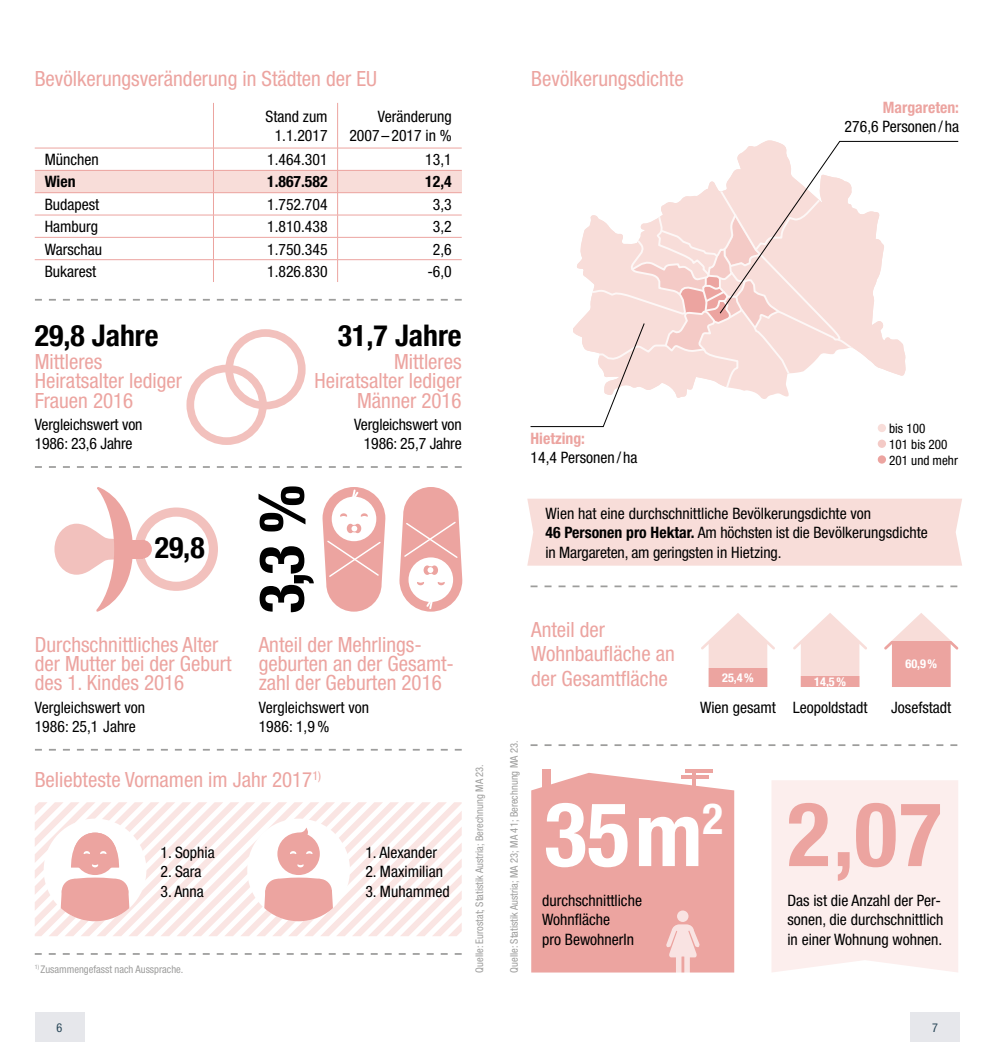
<style>
.page{position:relative;width:993px;height:1042px;background:#fff}
.page>*{position:absolute;margin:0;border:0;box-sizing:border-box;transform-origin:0 0}
.t1{font:700 condensed 89.25px "Helvetica Neue LT Std";color:#fff}
.t2{font:700 condensed 89.25px "Helvetica Neue LT Std";color:#eca4a0}
.t3{font:700 condensed 62.3px "Helvetica Neue";color:#000}
.t4{font:700 condensed 29.75px "Helvetica Neue";color:#000}
.t5{font:condensed 21px/19.2px "Helvetica Neue";color:#eca4a0}
.t6{font:condensed 15.75px/19.2px "Helvetica Neue";color:#000}
.t7{font:700 condensed 15.75px "Helvetica Neue LT Std";color:#000}
.t8{font:condensed 13.12px/15.8px "Helvetica Neue";color:#000}
.t9{font:700 condensed 12.25px "Helvetica Neue";color:#fff}
.t10{font:condensed 12.25px "Helvetica Neue";color:#294758}
.t11{font:condensed 10.5px "Helvetica Neue";color:#9d9d9c}
.s1{font-family:"Helvetica Neue LT Std";font-weight:700;color:#eca4a0}
.s2{font-family:"Helvetica Neue LT Std";font-weight:700}
</style>
<div class="page">
<div style="left:35px;top:1012px;width:49px;height:30px;background:#e6e7eb"></div>
<div style="left:910px;top:1012px;width:49px;height:30px;background:#e6e7eb"></div>
<svg style="left:767px;top:140px;width:138px;height:236px;fill:#f8ddd9"></svg>
<div style="left:527px;top:499px;width:434px;height:67px;background:#f8ddd9"></div>
<hr style="left:685px;top:769px;width:27px;height:4px;background:#eca4a0">
<div style="left:542px;top:769px;width:9px;height:28px;background:#eca4a0"></div>
<svg style="left:530px;top:585px;width:427px;height:2px"></svg>
<svg style="left:530px;top:744px;width:427px;height:2px"></svg>
<div style="left:772px;top:780px;width:185px;height:192px;background:#fceeed"></div>
<svg style="left:793px;top:613px;width:73px;height:64px"></svg>
<div style="left:795px;top:677px;width:69px;height:10px;background:#eca4a0"></div>
<svg style="left:701px;top:613px;width:73px;height:55px"></svg>
<div style="left:703px;top:668px;width:69px;height:19px;background:#eca4a0"></div>
<svg style="left:890px;top:613px;width:62px;height:29px"></svg>
<svg style="left:884px;top:642px;width:74px;height:45px;fill:#eca4a0"></svg>
<svg style="left:531px;top:773px;width:203px;height:200px;background:#eda9a5"></svg>
<svg style="left:728px;top:141px;width:230px;height:173px"></svg>
<svg style="left:530px;top:181px;width:247px;height:246px"></svg>
<div style="left:35px;top:170px;width:426px;height:23px;background:#f8ddd9"></div>
<hr style="left:35px;top:148px;width:178px;height:1px;background:#eca4a0">
<hr style="left:35px;top:170px;width:178px;height:1px;background:#eca4a0">
<hr style="left:35px;top:259px;width:178px;height:1px;background:#eca4a0">
<hr style="left:213px;top:103px;width:1px;height:45px;background:#eca4a0">
<hr style="left:337px;top:103px;width:1px;height:45px;background:#eca4a0">
<hr style="left:213px;top:148px;width:124px;height:1px;background:#eca4a0">
<hr style="left:337px;top:148px;width:124px;height:1px;background:#eca4a0">
<hr style="left:213px;top:170px;width:124px;height:1px;background:#eca4a0">
<hr style="left:337px;top:170px;width:124px;height:1px;background:#eca4a0">
<hr style="left:213px;top:259px;width:124px;height:1px;background:#eca4a0">
<hr style="left:337px;top:259px;width:124px;height:1px;background:#eca4a0">
<hr style="left:35px;top:192px;width:178px;height:1px;background:#eca4a0">
<hr style="left:35px;top:215px;width:178px;height:1px;background:#eca4a0">
<svg style="left:213px;top:148px;width:1px;height:134px"></svg>
<svg style="left:337px;top:148px;width:1px;height:134px"></svg>
<hr style="left:213px;top:192px;width:124px;height:1px;background:#eca4a0">
<hr style="left:337px;top:192px;width:124px;height:1px;background:#eca4a0">
<hr style="left:213px;top:215px;width:124px;height:1px;background:#eca4a0">
<hr style="left:337px;top:215px;width:124px;height:1px;background:#eca4a0">
<hr style="left:35px;top:237px;width:178px;height:1px;background:#eca4a0">
<hr style="left:213px;top:237px;width:124px;height:1px;background:#eca4a0">
<hr style="left:337px;top:237px;width:124px;height:1px;background:#eca4a0">
<svg style="left:35px;top:749px;width:426px;height:1px"></svg>
<svg style="left:35px;top:466px;width:426px;height:2px"></svg>
<div style="left:186px;top:365px;width:81px;height:80px;border:8px solid #f2c1bd;border-radius:50%"></div>
<div style="left:134px;top:507px;width:84px;height:84px;background:#f2c1bd;border-radius:50%"></div>
<div style="left:144px;top:517px;width:65px;height:65px;background:#fff;border-radius:50%"></div>
<svg style="left:54px;top:487px;width:79px;height:125px"></svg>
<div style="left:126px;top:540px;width:16px;height:18px;background:#eca4a0"></div>
<div style="left:133px;top:540px;width:19px;height:18px;background:#eca4a0;border-radius:50%"></div>
<svg style="left:322px;top:487px;width:63px;height:124px"></svg>
<svg style="left:399px;top:487px;width:63px;height:124px"></svg>
<svg style="left:35px;top:802px;width:426px;height:134px"></svg>
<svg style="left:35px;top:953px;width:426px;height:2px"></svg>
<svg style="left:35px;top:299px;width:426px;height:2px"></svg>
<div style="left:225px;top:329px;width:80px;height:80px;border:8px solid #f2c1bd;border-radius:50%"></div>
<div style="left:877px;top:424px;width:8px;height:8px;background:#f8ddd9;border-radius:50%"></div>
<div style="left:877px;top:440px;width:8px;height:8px;background:#f4cac6;border-radius:50%"></div>
<div style="left:877px;top:455px;width:8px;height:9px;background:#eca4a0;border-radius:50%"></div>
<h3 class="t5" style="left:35px;top:69px;width:344px">Bevölkerungsveränderung in Städten der EU</h3>
<p class="t6" style="left:265px;top:107px;width:64px">Stand zum</p>
<p class="t6" style="left:378px;top:107px;width:75px">Veränderung</p>
<p class="t6" style="left:274px;top:126px;width:54px">1.1.2017</p>
<p class="t6" style="left:349px;top:126px;width:104px">2007 – 2017 in %</p>
<p class="t6" style="left:45px;top:150px;width:55px">München</p>
<p class="t6" style="left:267px;top:150px;width:62px">1.464.301</p>
<p class="t6" style="left:425px;top:150px;width:28px">13,1</p>
<p class="t7" style="left:45px;top:172px;width:32px">Wien</p>
<p class="t7" style="left:267px;top:172px;width:62px">1.867.582</p>
<p class="t7" style="left:425px;top:172px;width:28px">12,4</p>
<p class="t6" style="left:45px;top:195px;width:56px">Budapest</p>
<p class="t6" style="left:267px;top:195px;width:62px">1.752.704</p>
<p class="t6" style="left:433px;top:195px;width:20px">3,3</p>
<p class="t6" style="left:45px;top:217px;width:55px">Hamburg</p>
<p class="t6" style="left:267px;top:217px;width:62px">1.810.438</p>
<p class="t6" style="left:433px;top:217px;width:20px">3,2</p>
<p class="t6" style="left:45px;top:239px;width:59px">Warschau</p>
<p class="t6" style="left:267px;top:239px;width:62px">1.750.345</p>
<p class="t6" style="left:433px;top:239px;width:20px">2,6</p>
<p class="t6" style="left:45px;top:262px;width:53px">Bukarest</p>
<p class="t6" style="left:267px;top:262px;width:62px">1.826.830</p>
<p class="t6" style="left:427px;top:262px;width:26px">-6,0</p>
<p class="t4" style="left:35px;top:311px;width:125px">29,8 Jahre</p>
<p class="t5" style="left:35px;top:352px;width:149px">Mittleres<br>Heiratsalter lediger<br>Frauen 2016</p>
<p class="t6" style="left:35px;top:415px;width:109px">Vergleichswert von<br>1986: 23,6 Jahre</p>
<p class="t4" style="left:338px;top:311px;width:125px">31,7 Jahre</p>
<p class="t5" style="left:314px;top:352px;width:149px;text-align:right">Mittleres<br>Heiratsalter lediger<br>Männer 2016</p>
<p class="t6" style="left:354px;top:415px;width:109px;text-align:right">Vergleichswert von<br>1986: 25,7 Jahre</p>
<p class="t4" style="left:155px;top:523px;width:51px">29,8</p>
<p class="t3" style="left:230px;top:613px;width:130px;rotate:-90deg">3,3 %</p>
<p class="t5" style="left:35px;top:635px;width:198px">Durchschnittliches Alter der Mutter bei der Geburt des 1. Kindes 2016</p>
<p class="t6" style="left:35px;top:697px;width:112px">Vergleichswert von<br>1986: 25,1 Jahre</p>
<p class="t5" style="left:259px;top:635px;width:197px">Anteil der Mehrlings&shy;geburten an der Gesamt&shy;zahl der Geburten 2016</p>
<p class="t6" style="left:259px;top:697px;width:112px">Vergleichswert von<br>1986: 1,9 %</p>
<h3 class="t5" style="left:35px;top:769px;width:288px">Beliebteste Vornamen im Jahr 2017<sup>1)</sup></h3>
<p class="t6" style="left:160px;top:843px;width:56px">1. Sophia</p>
<p class="t6" style="left:365px;top:843px;width:73px">1. Alexander</p>
<p class="t6" style="left:160px;top:862px;width:43px">2. Sara</p>
<p class="t6" style="left:365px;top:862px;width:79px">2. Maximilian</p>
<p class="t6" style="left:160px;top:881px;width:45px">3. Anna</p>
<p class="t6" style="left:365px;top:881px;width:86px">3. Muhammed</p>
<p class="t11" style="left:35px;top:962px;width:150px"><sup>1)</sup> Zusammengefasst nach Aussprache.</p>
<p class="t11" style="left:473px;top:972px;width:210px;rotate:-90deg">Quelle: Eurostat; Statistik Austria; Berechnung MA 23.</p>
<h3 class="t5" style="left:531px;top:69px;width:154px">Bevölkerungsdichte</h3>
<p class="t6" style="left:844px;top:98px;width:116px;text-align:right"><span class="s1">Margareten:<br></span>276,6 Personen / ha</p>
<p class="t6" style="left:530px;top:429px;width:108px"><span class="s1">Hietzing:<br></span>14,4 Personen / ha</p>
<p class="t8" style="left:888px;top:420px;width:70px">bis 100<br>101 bis 200<br>201 und mehr</p>
<p class="t6" style="left:545px;top:504px;width:384px">Wien hat eine durchschnittliche Bevölkerungsdichte von<br><span class="s2">46 Personen pro Hektar.</span> Am höchsten ist die Bevölkerungsdichte in Margareten, am geringsten in Hietzing.</p>
<p class="t11" style="left:508px;top:972px;width:234px;rotate:-90deg">Quelle: Statistik Austria; MA 23; MA 41; Berechnung MA 23.</p>
<h3 class="t5" style="left:531px;top:617px;width:145px;line-height:24.5px">Anteil der<br>Wohnbaufläche an der Gesamtfläche</h3>
<p class="t9" style="left:722px;top:667px;width:33px">25,4 %</p>
<p class="t6" style="left:699px;top:698px;width:77px">Wien gesamt</p>
<p class="t1" style="left:544px;top:780px;width:180px">35 m<sup>2</sup></p>
<p class="t6" style="left:542px;top:891px;width:101px">durchschnittliche<br>Wohnfläche<br>pro BewohnerIn</p>
<p class="t9" style="left:814px;top:671px;width:33px">14,5%</p>
<p class="t6" style="left:792px;top:698px;width:76px">Leopoldstadt</p>
<p class="t9" style="left:905px;top:653px;width:33px">60,9 %</p>
<p class="t6" style="left:890px;top:698px;width:62px">Josefstadt</p>
<p class="t2" style="left:787px;top:780px;width:156px">2,07</p>
<p class="t6" style="left:787px;top:891px;width:157px">Das ist die Anzahl der Per&shy;sonen, die durchschnittlich in einer Wohnung wohnen.</p>
<p class="t10" style="left:57px;top:1020px;width:7px">6</p>
<p class="t10" style="left:931px;top:1020px;width:7px">7</p>
</div>
